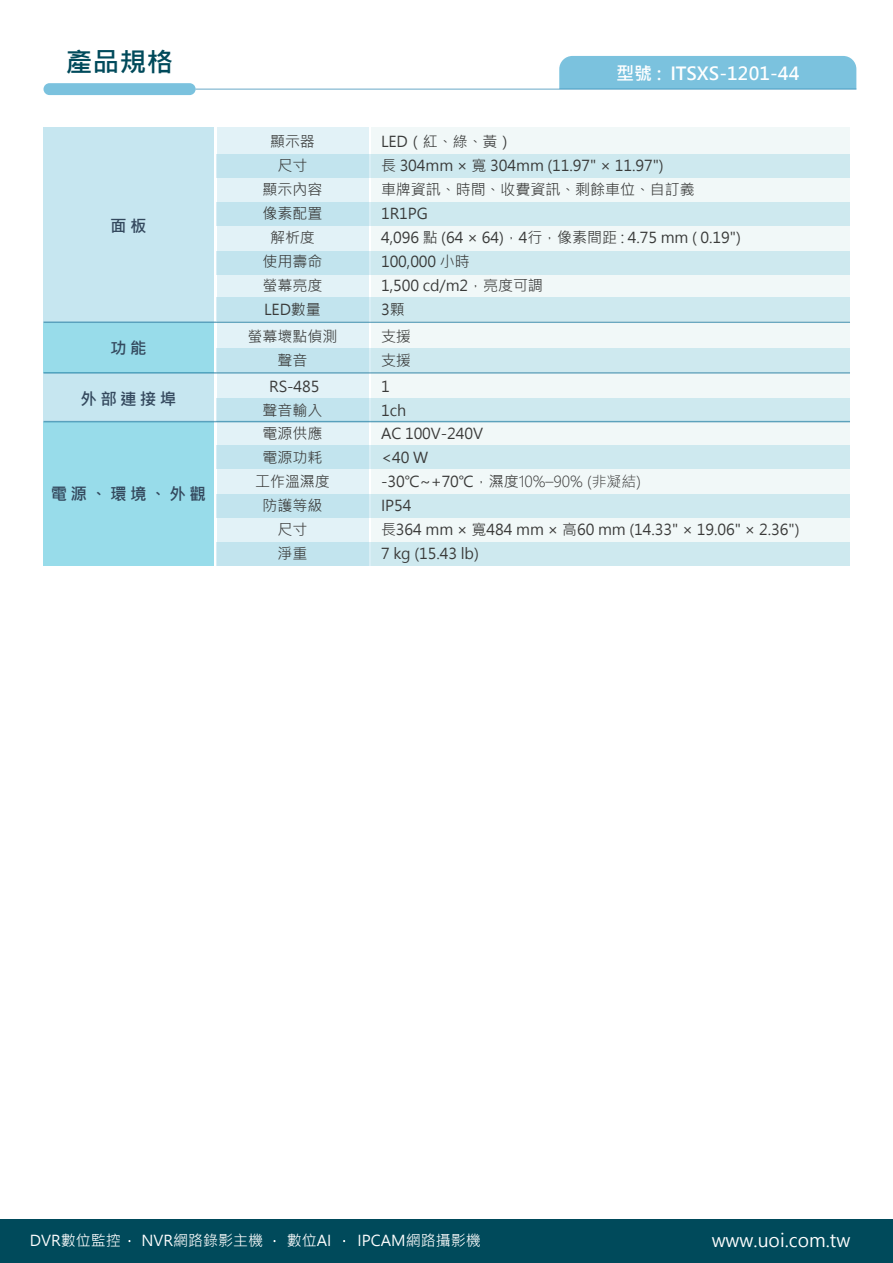
<style>
.page{position:relative;width:893px;height:1263px;background:#fff}
.page>*{position:absolute;margin:0;border:0;box-sizing:border-box;transform-origin:0 0}
.t1{font:700 27px "Microsoft Jheng Hei";color:#004a5b}
.t2{font:700 18px "Microsoft Jheng Hei";color:#fff}
.t3{font:18px "Microsoft Jheng Hei";color:#fff}
.t4{font:700 16.5px "Microsoft Jheng Hei";letter-spacing:.2em;color:#34495e}
.t5{font:15px/24px "Microsoft Jheng Hei";letter-spacing:-.005em;color:#393a39;text-align:center}
.t6{font:15px/24px "Microsoft Jheng Hei";letter-spacing:-.005em;color:#3a3a39;text-align:center}
.t7{font:15px "Microsoft Jheng Hei";color:#fff}
.s1{font-weight:300}
</style>
<div class="page">
<div style="left:0;top:1219px;width:893px;height:44px;background:#004a5b"></div>
<div style="left:217px;top:127px;width:151px;height:439px;background:#e2f2f7"></div>
<div style="left:372px;top:127px;width:478px;height:439px;background:#f1f8f8"></div>
<div style="left:44px;top:127px;width:170px;height:439px;background:#c6e6f0"></div>
<div style="left:44px;top:422px;width:170px;height:144px;background:#98dcea"></div>
<div style="left:559px;top:56px;width:297px;height:33px;background:#7bc2de"></div>
<div style="left:44px;top:83px;width:152px;height:12px;background:#7bc2de;border-radius:6px"></div>
<hr style="left:196px;top:89px;width:660px;height:1px;background:#1f7ead">
<div style="left:44px;top:323px;width:170px;height:49px;background:#98dcea"></div>
<div style="left:217px;top:154px;width:633px;height:23px;background:#cee9ef"></div>
<div style="left:217px;top:251px;width:633px;height:24px;background:#cee9ef"></div>
<div style="left:217px;top:298px;width:633px;height:23px;background:#cee9ef"></div>
<div style="left:217px;top:202px;width:633px;height:23px;background:#cee9ef"></div>
<div style="left:217px;top:349px;width:633px;height:23px;background:#cee9ef"></div>
<div style="left:217px;top:398px;width:633px;height:24px;background:#cee9ef"></div>
<div style="left:217px;top:494px;width:633px;height:23px;background:#cee9ef"></div>
<div style="left:217px;top:542px;width:633px;height:24px;background:#cee9ef"></div>
<div style="left:217px;top:446px;width:633px;height:23px;background:#cee9ef"></div>
<hr style="left:44px;top:321px;width:806px;height:2px;background:#12749b">
<hr style="left:44px;top:372px;width:806px;height:2px;background:#12749b">
<hr style="left:44px;top:421px;width:806px;height:1px;background:#12749b">
<h1 class="t1" style="left:66px;top:45px;width:109px">產品規格</h1>
<p class="t4" style="left:110px;top:215px;width:38px">面板</p>
<p class="t4" style="left:110px;top:338px;width:38px">功能</p>
<p class="t4" style="left:81px;top:388px;width:97px">外部連接埠</p>
<p class="t4" style="left:51px;top:483px;width:157px">電源、環境、外觀</p>
<p class="t2" style="left:616px;top:62px;width:185px">型號 : ITSXS-1201-44</p>
<p class="t5" style="left:263px;top:130px;width:61px">顯示器尺寸<br>顯示內容像素配置解析度使用壽命螢幕亮度<br>LED數量</p>
<p class="t5" style="left:381px;top:130px;width:361px;text-align:left">LED（紅、綠、黃）<br>長 304mm × 寬 304mm (11.97" × 11.97")<br>車牌資訊、時間、收費資訊、剩餘車位、自訂義<br>1R1PG<br>4,096 點 (64 × 64)，4行，像素間距 : 4.75 mm ( 0.19")<br>100,000 小時<br>1,500 cd/m2，亮度可調<br>3顆</p>
<p class="t5" style="left:248px;top:324px;width:91px">螢幕壞點偵測聲音</p>
<p class="t5" style="left:381px;top:324px;width:31px;text-align:left">支援支援</p>
<p class="t6" style="left:263px;top:374px;width:61px">RS-485聲音輸入</p>
<p class="t6" style="left:381px;top:374px;width:27px;text-align:left">1<br>1ch</p>
<p class="t6" style="left:255px;top:422px;width:76px">電源供應電源功耗工作溫濕度防護等級尺寸<br>淨重</p>
<p class="t6" style="left:381px;top:422px;width:420px;text-align:left">AC 100V-240V<br>&lt;40 W<br>-30℃~+70℃，濕度<span class="s1">10%–90% (非凝結)<br></span>IP54<br>長364 mm × 寬484 mm × 高60 mm (14.33" × 19.06" × 2.36")<br>7 kg (15.43 lb)</p>
<p class="t7" style="left:30px;top:1231px;width:92px">DVR數位監控</p>
<p class="t7" style="left:141px;top:1231px;width:123px">NVR網路錄影主機</p>
<p class="t7" style="left:287px;top:1231px;width:46px">數位AI</p>
<p class="t7" style="left:358px;top:1231px;width:125px">IPCAM網路攝影機</p>
<p class="t3" style="left:712px;top:1229px;width:140px">www.uoi.com.tw</p>
</div>
